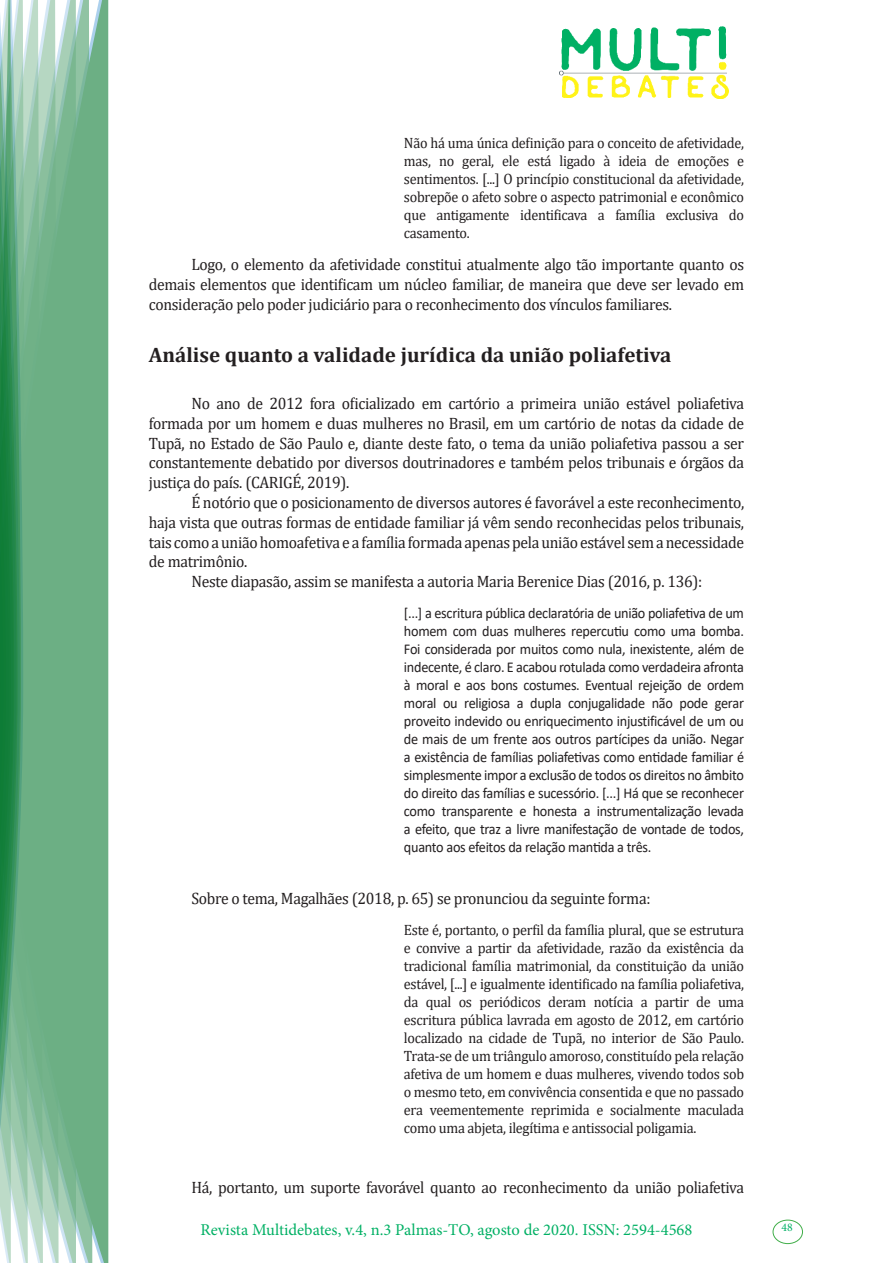
<style>
.page{position:relative;width:893px;height:1263px;background:#fff}
.page>*{position:absolute;margin:0;border:0;box-sizing:border-box;transform-origin:0 0}
.Titulo_2{font:700 21px "Cambria";color:#231f20}
.texto{font:16.5px/19.8px "Cambria";letter-spacing:-.02em;color:#231f20;text-align:justify;scale:.95 1}
.t1{font:16.5px "Minion Pro";color:#00b064}
.citacao{font:15px/18px "Cambria";letter-spacing:-.02em;color:#231f20;text-align:justify;scale:.95 1}
.citacao-2{font:15px/18px "Calibri";letter-spacing:-.02em;color:#231f20;text-align:justify;scale:.95 1}
.t2{font:11.7px "Minion Pro";color:#00b064}
</style>
<div class="page">
<img style="left:559px;top:26px;width:169px;height:72px">
<div style="left:95px;top:0;width:14px;height:1263px;background:#6caf84"></div>
<svg style="left:79px;top:0;width:16px;height:1263px;background:#71b289"></svg>
<svg style="left:62px;top:0;width:17px;height:1263px;background:#75b48c"></svg>
<svg style="left:45px;top:0;width:17px;height:1263px;background:#7cb792"></svg>
<svg style="left:30px;top:0;width:15px;height:1263px;background:#80ba96"></svg>
<svg style="left:0;top:0;width:30px;height:1263px;background:#61a97f"></svg>
<div style="left:772px;top:1219px;width:31px;height:25px;border:1px solid #40ae49;border-radius:50%"></div>
<p class="citacao" style="left:404px;top:134px;width:360px">Não há uma única definição para o conceito de afetividade, mas, no geral, ele está ligado à ideia de emoções e sentimentos. [...] O princípio constitucional da afetividade, sobrepõe o afeto sobre o aspecto patrimonial e econômico que antigamente identificava a família exclusiva do casamento.</p>
<p class="texto" style="left:149px;top:255px;width:628px;text-indent:43px">Logo, o elemento da afetividade constitui atualmente algo tão importante quanto os demais elementos que identificam um núcleo familiar, de maneira que deve ser levado em consideração pelo poder judiciário para o reconhecimento dos vínculos familiares.</p>
<p class="Titulo_2" style="left:149px;top:340px;width:524px">Análise quanto a validade jurídica da união poliafetiva</p>
<p class="texto" style="left:149px;top:393px;width:628px;text-indent:43px">No ano de 2012 fora oficializado em cartório a primeira união estável poliafetiva formada por um homem e duas mulheres no Brasil, em um cartório de notas da cidade de Tupã, no Estado de São Paulo e, diante deste fato, o tema da união poliafetiva passou a ser constantemente debatido por diversos doutrinadores e também pelos tribunais e órgãos da justiça do país. (CARIGÉ, 2019).</p>
<p class="texto" style="left:149px;top:492px;width:628px;text-indent:43px">É notório que o posicionamento de diversos autores é favorável a este reconhecimento, haja vista que outras formas de entidade familiar já vêm sendo reconhecidas pelos tribunais, tais como a união homoafetiva e a família formada apenas pela união estável sem a necessidade de matrimônio.</p>
<p class="texto" style="left:191px;top:571px;width:539px">Neste diapasão, assim se manifesta a autoria Maria Berenice Dias (2016, p. 136):</p>
<p class="citacao-2" style="left:404px;top:603px;width:360px">[...] a escritura pública declaratória de união poliafetiva de um homem com duas mulheres repercutiu como uma bomba.<br>Foi considerada por muitos como nula, inexistente, além de indecente, é claro. E acabou rotulada como verdadeira afronta à moral e aos bons costumes. Eventual rejeição de ordem moral ou religiosa a dupla conjugalidade não pode gerar proveito indevido ou enriquecimento injustificável de um ou de mais de um frente aos outros partícipes da união. Negar a existência de famílias poliafetivas como entidade familiar é simplesmente impor a exclusão de todos os direitos no âmbito do direito das famílias e sucessório. [...] Há que se reconhecer como transparente e honesta a instrumentalização levada a efeito, que traz a livre manifestação de vontade de todos, quanto aos efeitos da relação mantida a três.</p>
<p class="texto" style="left:191px;top:889px;width:485px">Sobre o tema, Magalhães (2018, p. 65) se pronunciou da seguinte forma:</p>
<p class="citacao" style="left:404px;top:921px;width:360px">Este é, portanto, o perfil da família plural, que se estrutura e convive a partir da afetividade, razão da existência da tradicional família matrimonial, da constituição da união estável, [...] e igualmente identificado na família poliafetiva, da qual os periódicos deram notícia a partir de uma escritura pública lavrada em agosto de 2012, em cartório localizado na cidade de Tupã, no interior de São Paulo.<br>Trata-se de um triângulo amoroso, constituído pela relação afetiva de um homem e duas mulheres, vivendo todos sob o mesmo teto, em convivência consentida e que no passado era veementemente reprimida e socialmente maculada como uma abjeta, ilegítima e antissocial poligamia.</p>
<p class="texto" style="left:191px;top:1177px;width:583px">Há, portanto, um suporte favorável quanto ao reconhecimento da união poliafetiva</p>
<p class="t1" style="left:200px;top:1218px;width:493px">Revista Multidebates, v.4, n.3 Palmas-TO, agosto de 2020. ISSN: 2594-4568</p>
<p class="t2" style="left:781px;top:1219px;width:13px">48</p>
</div>
